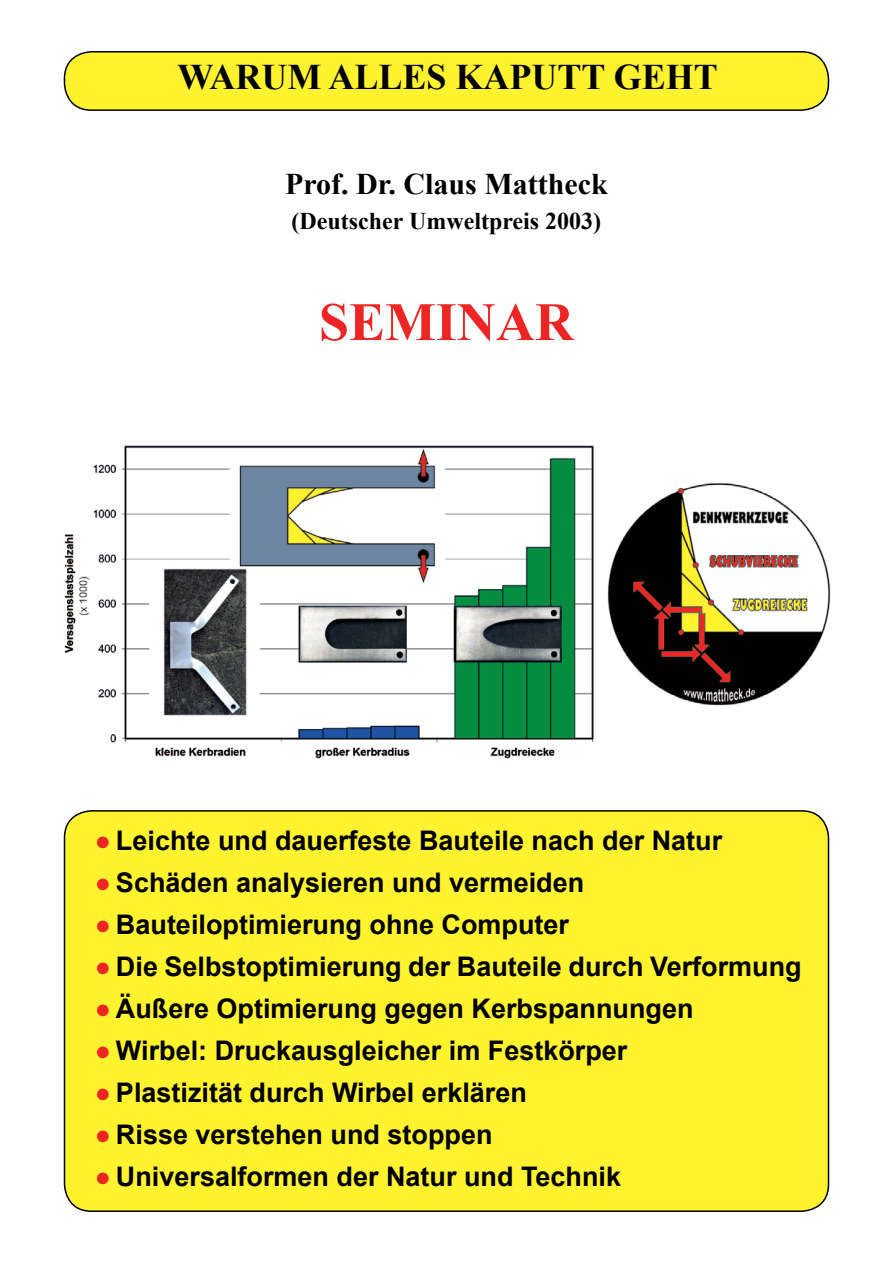
<style>
.page{position:relative;width:893px;height:1263px;background:#fff}
.page>*{position:absolute;margin:0;border:0;box-sizing:border-box;transform-origin:0 0}
.t1{font:700 54px "Times New Roman";color:#ed2623}
.t2{font:700 36px "Times New Roman";color:#000}
.t3{font:700 30px "Times New Roman";color:#000}
.t4{font:700 27px "Arial";color:#000}
.t5{font:700 24px "Times New Roman";color:#000}
.s1{font-weight:400;color:#ed2623}
</style>
<div class="page">
<div style="left:64px;top:52px;width:764px;height:58px;background:#fff22f;border-radius:27px"></div>
<div style="left:64px;top:51px;width:765px;height:60px;border:2px solid #000;border-radius:27px"></div>
<div style="left:64px;top:811px;width:764px;height:400px;background:#fff22f;border-radius:27px"></div>
<div style="left:64px;top:810px;width:765px;height:402px;border:2px solid #000;border-radius:27px"></div>
<img style="left:607px;top:483px;width:224px;height:223px">
<img style="left:64px;top:445px;width:530px;height:314px">
<h2 class="t2" style="left:177px;top:52px;width:542px">WARUM ALLES KAPUTT GEHT</h2>
<p class="t3" style="left:285px;top:163px;width:324px">Prof. Dr. Claus Mattheck</p>
<p class="t5" style="left:292px;top:205px;width:311px">(Deutscher Umweltpreis 2003)</p>
<h1 class="t1" style="left:319px;top:285px;width:256px">SEMINAR</h1>
<p class="t4" style="left:95px;top:823px;width:629px"><span class="s1">●</span> Leichte und dauerfeste Bauteile nach der Natur</p>
<p class="t4" style="left:95px;top:865px;width:491px"><span class="s1">●</span> Schäden analysieren und vermeiden</p>
<p class="t4" style="left:95px;top:907px;width:476px"><span class="s1">●</span> Bauteiloptimierung ohne Computer</p>
<p class="t4" style="left:95px;top:949px;width:708px"><span class="s1">●</span> Die Selbstoptimierung der Bauteile durch Verformung</p>
<p class="t4" style="left:95px;top:991px;width:600px"><span class="s1">●</span> Äußere Optimierung gegen Kerbspannungen</p>
<p class="t4" style="left:95px;top:1033px;width:534px"><span class="s1">●</span> Wirbel: Druckausgleicher im Festkörper</p>
<p class="t4" style="left:95px;top:1075px;width:434px"><span class="s1">●</span> Plastizität durch Wirbel erklären</p>
<p class="t4" style="left:95px;top:1117px;width:399px"><span class="s1">●</span> Risse verstehen und stoppen</p>
<p class="t4" style="left:95px;top:1159px;width:528px"><span class="s1">●</span> Universalformen der Natur und Technik</p>
</div>
